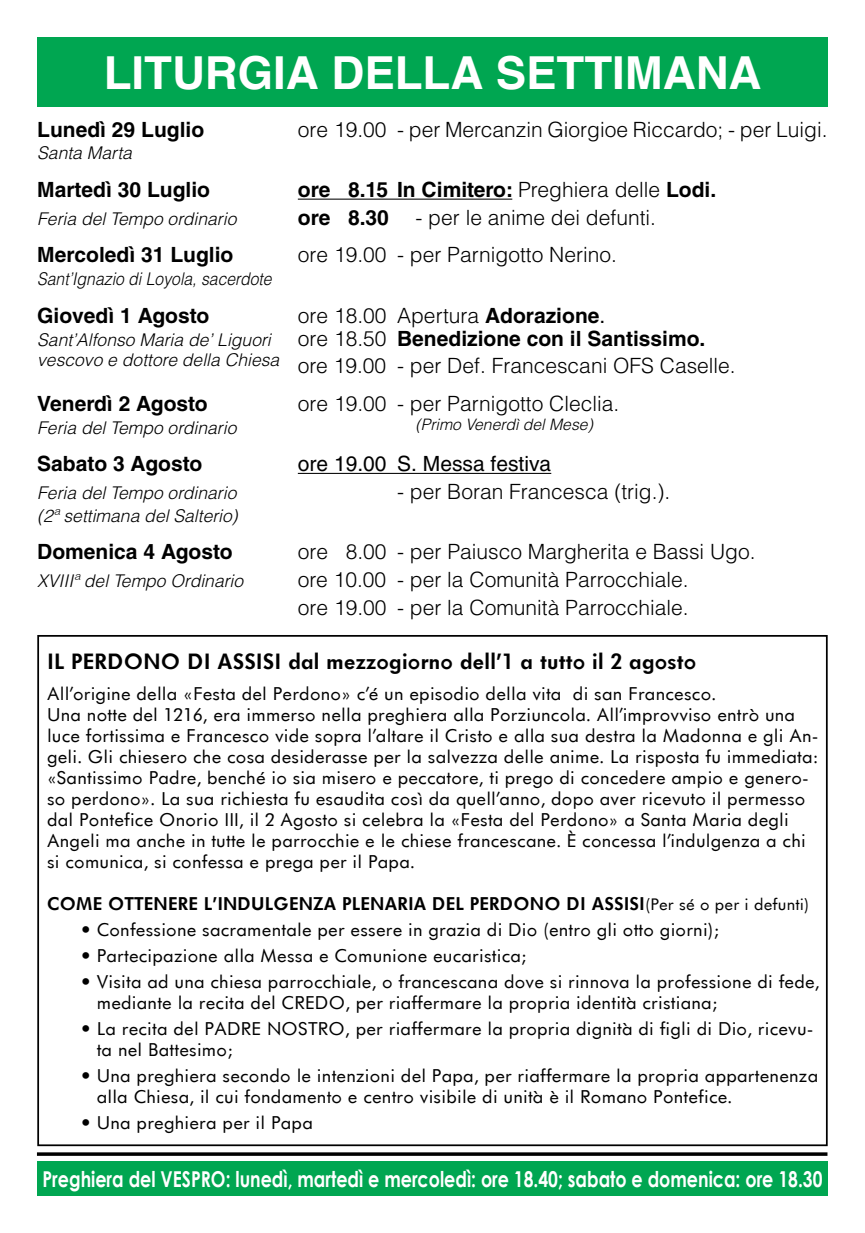
<style>
.page{position:relative;width:865px;height:1233px;background:#fff}
.page>*{position:absolute;margin:0;border:0;box-sizing:border-box;transform-origin:0 0}
.t1{font:700 45.5px "Helvetica";color:#fff}
.t2{font:700 21.88px "Century Gothic";color:#fff;scale:.8 1}
.t3{font:300 21px/27.7px "Helvetica LT Std";color:#000}
.t4{font:700 21px "Helvetica LT Std";color:#000}
.t5{font:700 21px "Futurist";color:#000}
.t6{font:21px "Helvetica LT Std";color:#000}
.t7{font:17.5px/21px "Futurist";color:#000}
.t8{font:italic 300 17.5px "Helvetica LT Std";color:#000}
.t9{font:700 17.5px "Futurist";color:#000}
.t10{font:italic 300 17.5px "Helvetica LT Std";color:#000;scale:.9 1}
.t11{font:italic 300 15.75px "Helvetica LT Std";color:#000}
.s1{font-weight:300}
.s2{font-weight:700}
.s3{font-weight:400}
.s4{font-weight:400;font-size:15.75px}
</style>
<div class="page">
<div style="left:37px;top:37px;width:790px;height:70px;background:#00a651"></div>
<hr style="left:298px;top:199px;width:214px;height:1px;background:#000">
<hr style="left:298px;top:473px;width:253px;height:1px;background:#000">
<div style="left:37px;top:1161px;width:790px;height:35px;background:#00a651"></div>
<svg style="left:37px;top:1152px;width:790px;height:4px;background:#1f1f1f"></svg>
<h1 class="t1" style="left:104px;top:45px;width:659px">LITURGIA DELLA SETTIMANA</h1>
<p class="t4" style="left:37px;top:116px;width:168px">Lunedì 29 Luglio</p>
<p class="t3" style="left:298px;top:115px;width:531px">ore 19.00 - per Mercanzin Giorgioe Riccardo; - per Luigi.</p>
<p class="t8" style="left:37px;top:142px;width:96px">Santa Marta</p>
<p class="t4" style="left:37px;top:177px;width:174px">Martedì 30 Luglio</p>
<p class="t4" style="left:298px;top:177px;width:420px">ore 8.15 In Cimitero: <span class="s1">Preghiera delle</span> Lodi.</p>
<p class="t8" style="left:37px;top:208px;width:201px">Feria del Tempo ordinario</p>
<p class="t4" style="left:298px;top:205px;width:93px">ore 8.30</p>
<p class="t3" style="left:415px;top:203px;width:242px">- per le anime dei defunti.</p>
<p class="t4" style="left:37px;top:242px;width:198px">Mercoledì 31 Luglio</p>
<p class="t3" style="left:298px;top:241px;width:320px">ore 19.00 - per Parnigotto Nerino.</p>
<p class="t10" style="left:37px;top:268px;width:262px">Sant’Ignazio di Loyola, sacerdote</p>
<p class="t4" style="left:37px;top:303px;width:173px">Giovedì 1 Agosto</p>
<p class="t3" style="left:298px;top:301px;width:309px">ore 18.00 Apertura <span class="s2">Adorazione</span><span class="s3">.</span></p>
<p class="t8" style="left:37px;top:328px;width:235px">Sant’Alfonso Maria de’ Liguori</p>
<p class="t3" style="left:37px;top:324px;width:700px;text-indent:260px">ore 18.50 <span class="s2">Benedizione con il Santissimo. </span><sup>vescovo</sup> <sup>e</sup> <sup>dottore</sup> <sup>della</sup> <sup>Chiesa</sup> ore 19.00 - per Def. Francescani OFS Caselle.</p>
<p class="t4" style="left:37px;top:391px;width:172px">Venerdì 2 Agosto</p>
<p class="t3" style="left:298px;top:389px;width:323px">ore 19.00 - per Parnigotto Cleclia.</p>
<p class="t8" style="left:37px;top:416px;width:201px">Feria del Tempo ordinario</p>
<p class="t11" style="left:415px;top:415px;width:179px">(Primo Venerdì del Mese)</p>
<p class="t4" style="left:37px;top:451px;width:166px">Sabato 3 Agosto</p>
<p class="t6" style="left:298px;top:452px;width:255px">ore 19.00 S. Messa festiva</p>
<p class="t8" style="left:37px;top:482px;width:201px">Feria del Tempo ordinario</p>
<p class="t3" style="left:397px;top:477px;width:275px">- per Boran Francesca (trig.).</p>
<p class="t8" style="left:37px;top:505px;width:202px">(2ª settimana del Salterio)</p>
<p class="t4" style="left:37px;top:539px;width:197px">Domenica 4 Agosto</p>
<p class="t3" style="left:298px;top:538px;width:459px">ore 8.00 - per Paiusco Margherita e Bassi Ugo.</p>
<p class="t8" style="left:37px;top:570px;width:207px">XVIIIª del Tempo Ordinario</p>
<p class="t3" style="left:298px;top:566px;width:392px">ore 10.00 - per la Comunità Parrocchiale. ore 19.00 - per la Comunità Parrocchiale.</p>
<p class="t5" style="left:47px;top:648px;width:651px">IL PERDONO DI ASSISI dal mezzogiorno dell’1 a tutto il 2 agosto</p>
<p class="t7" style="left:47px;top:683px;width:773px">All’origine della «Festa del Perdono» c’é un episodio della vita di san Francesco.<br>Una notte del 1216, era immerso nella preghiera alla Porziuncola. All’improvviso entrò una luce fortissima e Francesco vide sopra l’altare il Cristo e alla sua destra la Madonna e gli An&shy;geli. Gli chiesero che cosa desiderasse per la salvezza delle anime. La risposta fu immediata: «Santissimo Padre, benché io sia misero e peccatore, ti prego di concedere ampio e genero&shy;so perdono». La sua richiesta fu esaudita così da quell’anno, dopo aver ricevuto il permesso dal Pontefice Onorio III, il 2 Agosto si celebra la «Festa del Perdono» a Santa Maria degli Angeli ma anche in tutte le parrocchie e le chiese francescane. È concessa l’indulgenza a chi si comunica, si confessa e prega per il Papa.</p>
<p class="t9" style="left:47px;top:892px;width:763px">COME OTTENERE L’INDULGENZA PLENARIA DEL PERDONO DI ASSISI<span class="s4">(Per sé o per i defunti)</span></p>
<p class="t7" style="left:81px;top:919px;width:640px">• Confessione sacramentale per essere in grazia di Dio (entro gli otto giorni);</p>
<p class="t7" style="left:81px;top:945px;width:447px">• Partecipazione alla Messa e Comunione eucaristica;</p>
<p class="t7" style="left:97px;top:971px;width:724px;text-indent:-16px">• Visita ad una chiesa parrocchiale, o francescana dove si rinnova la professione di fede, mediante la recita del CREDO, per riaffermare la propria identità cristiana;</p>
<p class="t7" style="left:97px;top:1018px;width:718px;text-indent:-16px">• La recita del PADRE NOSTRO, per riaffermare la propria dignità di figli di Dio, ricevu&shy;ta nel Battesimo;</p>
<p class="t7" style="left:97px;top:1065px;width:723px;text-indent:-16px">• Una preghiera secondo le intenzioni del Papa, per riaffermare la propria appartenenza alla Chiesa, il cui fondamento e centro visibile di unità è il Romano Pontefice.</p>
<p class="t7" style="left:81px;top:1112px;width:233px">• Una preghiera per il Papa</p>
<p class="t2" style="left:42px;top:1162px;width:976px">Preghiera del VESPRO: lunedì, martedì e mercoledì: ore 18.40; sabato e domenica: ore 18.30</p>
</div>
